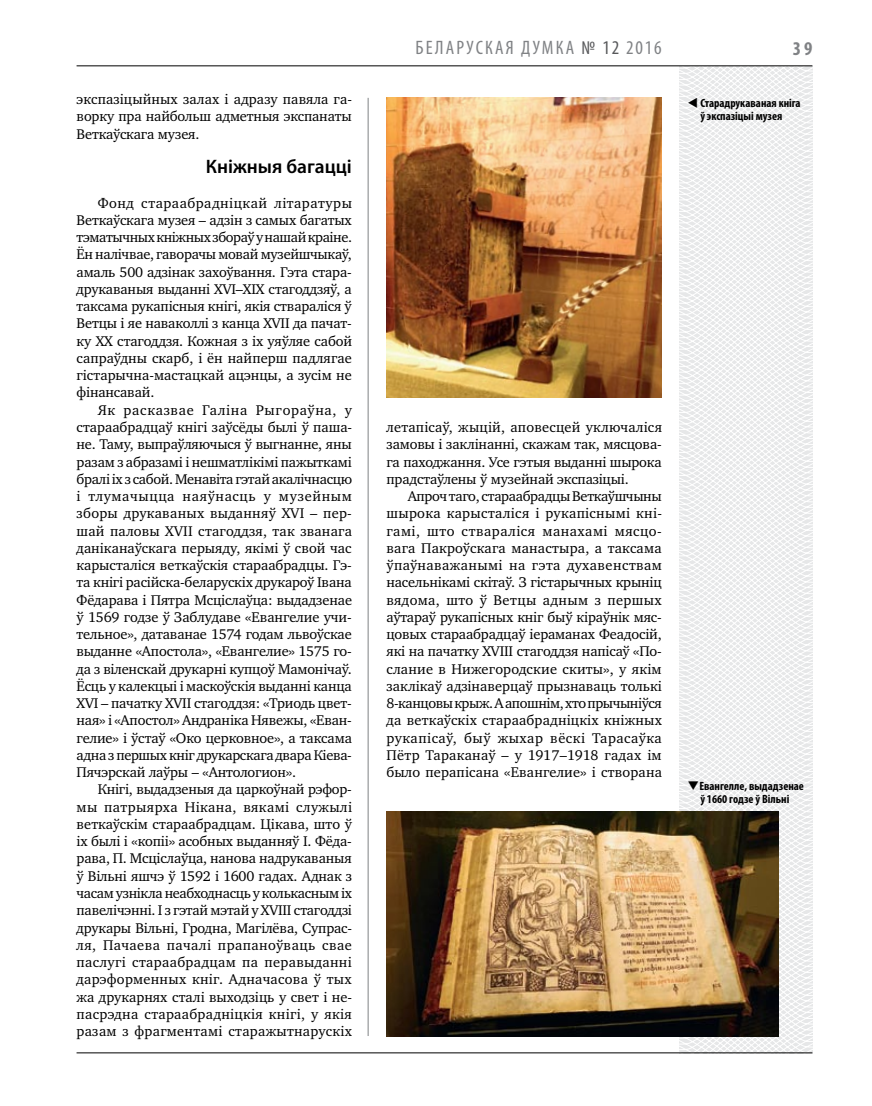
<style>
.page{position:relative;width:872px;height:1106px;background:#fff}
.page>*{position:absolute;margin:0;border:0;box-sizing:border-box;transform-origin:0 0}
.t1{font:condensed 19.5px "Myriad Pro";letter-spacing:.11em;color:#808285}
.t2{font:600 19.5px "Myriad Pro";color:#000}
.t3{font:700 condensed 19.5px "Myriad Pro";color:#808285}
.t4{font:14.4px/17.2px "Charter C";letter-spacing:-.01em;color:#000;text-align:justify}
.t5{font:700 condensed 12px/13.5px "Myriad Pro";color:#000;text-align:center}
.s1{color:#58595b}
</style>
<div class="page">
<hr style="left:368px;top:98px;width:1px;height:938px;background:#808285">
<svg style="left:621px;top:65px;width:192px;height:989px"></svg>
<hr style="left:77px;top:65px;width:735px;height:1px;background:#000">
<hr style="left:77px;top:1052px;width:735px;height:1px;background:#000">
<img style="left:386px;top:97px;width:275px;height:300px">
<img style="left:386px;top:811px;width:393px;height:225px">
<svg style="left:698px;top:107px;width:12px;height:1px"></svg>
<p class="t4" style="left:77px;top:91px;width:277px">экспазіцыйных залах і адразу павяла га&shy;ворку пра найбольш адметныя экспанаты Веткаўскага музея.</p>
<h1 class="t2" style="left:206px;top:154px;width:148px">Кніжныя багацці</h1>
<p class="t4" style="left:77px;top:194px;width:277px;text-indent:21px">Фонд стараабрадніцкай літаратуры Веткаўскага музея – адзін з самых багатых тэматычных кніжных збораў у нашай краіне.<br>Ён налічвае, гаворачы мовай музейшчыкаў, амаль 500 адзінак захоўвання. Гэта стара&shy;друкаваныя выданні ХVI–ХІХ стагоддзяў, а таксама рукапісныя кнігі, якія ствараліся ў Ветцы і яе наваколлі з канца ХVІI да пачат&shy;ку ХХ стагоддзя. Кожная з іх уяўляе сабой сапраўдны скарб, і ён найперш падлягае гістарычна-мастацкай ацэнцы, а зусім не фінансавай.</p>
<p class="t4" style="left:77px;top:401px;width:277px;text-indent:21px">Як расказвае Галіна Рыгораўна, у стараабрадцаў кнігі заўсёды былі ў паша&shy;не. Таму, выпраўляючыся ў выгнанне, яны разам з абразамі і нешматлікімі пажыткамі бралі іх з сабой. Менавіта гэтай акалічнасцю і тлумачыцца наяўнасць у музейным зборы друкаваных выданняў ХVI – пер&shy;шай паловы ХVIІ стагоддзя, так званага даніканаўскага перыяду, якімі ў свой час карысталіся веткаўскія стараабрадцы. Гэ&shy;та кнігі расійска-беларускіх друкароў Івана Фёдарава і Пятра Мсціслаўца: выдадзенае ў 1569 годзе ў Заблудаве «Евангелие учи&shy;тельное», датаванае 1574 годам львоўскае выданне «Апостола», «Евангелие» 1575 го&shy;да з віленскай друкарні купцоў Мамонічаў.<br>Ёсць у калекцыі і маскоўскія выданні канца ХVI – пачатку ХVIІ стагоддзя: «Триодь цвет&shy;ная» і «Апостол» Андраніка Нявежы, «Еван&shy;гелие» і ўстаў «Око церковное», а таксама адна з першых кніг друкарскага двара Кіева-Пячэрскай лаўры – «Антологион».</p>
<p class="t4" style="left:77px;top:781px;width:277px;text-indent:21px">Кнігі, выдадзеныя да царкоўнай рэфор&shy;мы патрыярха Нікана, вякамі служылі веткаўскім стараабрадцам. Цікава, што ў іх былі і «копіі» асобных выданняў І. Фёда&shy;рава, П. Мсціслаўца, нанова надрукаваныя ў Вільні яшчэ ў 1592 і 1600 гадах. Аднак з часам узнікла неабходнасць у колькасным іх павелічэнні. І з гэтай мэтай у ХVIІІ стагоддзі друкары Вільні, Гродна, Магілёва, Супрас&shy;ля, Пачаева пачалі прапаноўваць свае паслугі стараабрадцам па перавыданні дарэформенных кніг. Адначасова ў тых жа друкарнях сталі выходзіць у свет і не&shy;пасрэдна стараабрадніцкія кнігі, у якія разам з фрагментамі старажытнарускіх</p>
<h1 class="t1" style="left:415px;top:36px;width:248px">БЕЛАРУСКАЯ ДУМКА <span class="s1">№ 12</span> 2016</h1>
<h1 class="t3" style="left:793px;top:37px;width:21px">39</h1>
<p class="t5" style="left:687px;top:96px;width:115px">▼ Старадрукаваная кніга ў экспазіцыі музея</p>
<p class="t4" style="left:386px;top:419px;width:277px">летапісаў, жыцій, аповесцей уключаліся замовы і заклінанні, скажам так, мясцова&shy;га паходжання. Усе гэтыя выданні шырока прадстаўлены ў музейнай экспазіцыі.</p>
<p class="t4" style="left:386px;top:488px;width:277px;text-indent:21px">Апроч таго, стараабрадцы Веткаўшчыны шырока карысталіся і рукапіснымі кні&shy;гамі, што ствараліся манахамі мясцо&shy;вага Пакроўскага манастыра, а таксама ўпаўнаважанымі на гэта духавенствам насельнікамі скітаў. З гістарычных крыніц вядома, што ў Ветцы адным з першых аўтараў рукапісных кніг быў кіраўнік мяс&shy;цовых стараабрадцаў іераманах Феадосій, які на пачатку ХVIІІ стагоддзя напісаў «По&shy;слание в Нижегородские скиты», у якім заклікаў адзінаверцаў прызнаваць толькі 8-канцовы крыж. А апошнім, хто прычыніўся да веткаўскіх стараабрадніцкіх кніжных рукапісаў, быў жыхар вёскі Тарасаўка Пётр Тараканаў – у 1917–1918 гадах ім было перапісана «Евангелие» і створана</p>
<p class="t5" style="left:687px;top:778px;width:118px">❑Евангелле, выдадзенае ў 1660 годзе ў Вільні</p>
</div>
